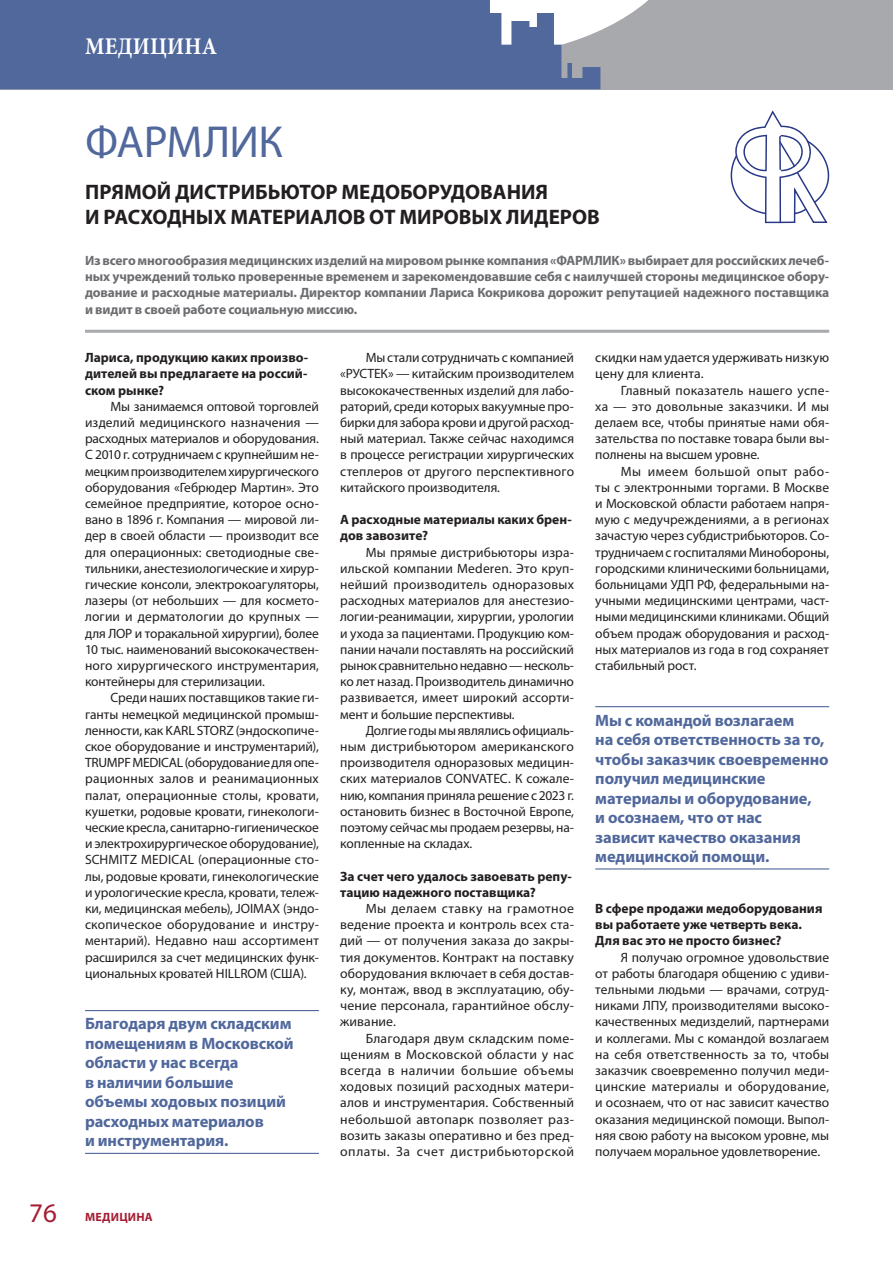
<style>
.page{position:relative;width:893px;height:1263px;background:#fff}
.page>*{position:absolute;margin:0;border:0;box-sizing:border-box;transform-origin:0 0}
.Заголовок{font:45px "Myriad Pro";letter-spacing:-.01em;color:#51689c}
.t1{font:27px "Myriad Pro";color:#a51d32}
.t2{font:700 24px "Minion Pro";letter-spacing:.01em;color:#fff;scale:.91 1}
.Подзаголовок{font:700 21px/25.2px "Myriad Pro";color:#231f20}
.врез{font:700 16.5px/19.5px "Myriad Pro";letter-spacing:-.01em;color:#51689c}
.текст{font:13.5px/16.2px "Myriad Pro";letter-spacing:-.005em;color:#231f20;text-align:justify}
.Lead{font:700 13.5px/16.2px "Myriad Pro";letter-spacing:-.01em;color:#6c6d70;text-align:justify}
.вопрос{font:700 13.5px/16.2px "Myriad Pro";color:#231f20}
.t3{font:700 12px "Myriad Pro";letter-spacing:.02em;color:#a51d32}
</style>
<div class="page">
<div style="left:0;top:0;width:893px;height:89px;background:#a8a9ad"></div>
<svg style="left:600px;top:0;width:48px;height:31px"></svg>
<svg style="left:0;top:0;width:600px;height:89px;background:#5d72a2"></svg>
<hr style="left:85px;top:330px;width:744px;height:3px;background:#a8a9ad">
<svg style="left:731px;top:110px;width:98px;height:113px"></svg>
<hr style="left:85px;top:1010px;width:234px;height:1px;background:#51689c">
<hr style="left:85px;top:1153px;width:234px;height:1px;background:#51689c">
<hr style="left:595px;top:706px;width:234px;height:1px;background:#51689c">
<hr style="left:595px;top:868px;width:234px;height:1px;background:#51689c">
<p class="t2" style="left:85px;top:29px;width:147px">МЕДИЦИНА</p>
<p class="Заголовок" style="left:85px;top:114px;width:199px">ФАРМЛИК</p>
<p class="Подзаголовок" style="left:85px;top:179px;width:516px">ПРЯМОЙ ДИСТРИБЬЮТОР МЕДОБОРУДОВАНИЯ<br>И РАСХОДНЫХ МАТЕРИАЛОВ ОТ МИРОВЫХ ЛИДЕРОВ</p>
<p class="Lead" style="left:85px;top:252px;width:746px">Из всего многообразия медицинских изделий на мировом рынке компания «ФАРМЛИК» выбирает для российских лечеб&shy;ных учреждений только проверенные временем и зарекомендовавшие себя с наилучшей стороны медицинское обору&shy;дование и расходные материалы. Директор компании Лариса Кокрикова дорожит репутацией надежного поставщика и видит в своей работе социальную миссию.</p>
<p class="вопрос" style="left:85px;top:349px;width:225px;text-align:justify">Лариса, продукцию каких произво&shy;дителей вы предлагаете на россий&shy;ском рынке?</p>
<p class="текст" style="left:85px;top:398px;width:235px;text-indent:26px">Мы занимаемся оптовой торговлей изделий медицинского назначения — расходных материалов и оборудования.<br>С 2010 г. сотрудничаем с крупнейшим не‑ мецким производителем хирургического оборудования «Гебрюдер Мартин». Это семейное предприятие, которое осно‑ вано в 1896 г. Компания — мировой ли‑ дер в своей области — производит все для операционных: светодиодные све‑ тильники, анестезиологические и хирур‑ гические консоли, электрокоагуляторы, лазеры (от небольших — для космето‑ логии и дерматологии до крупных — для ЛОР и торакальной хирургии), более 10 тыс. наименований высококачествен‑ ного хирургического инструментария, контейнеры для стерилизации.</p>
<p class="текст" style="left:85px;top:689px;width:235px;text-indent:26px">Среди наших поставщиков такие ги‑ ганты немецкой медицинской промыш‑ ленности, как KARL STORZ (эндоскопиче‑ ское оборудование и инструментарий), TRUMPF MEDICAL (оборудование для опе‑ рационных залов и реанимационных палат, операционные столы, кровати, кушетки, родовые кровати, гинекологи‑ ческие кресла, санитарно-гигиеническое и электрохирургическое оборудование), SCHMITZ MEDICAL (операционные сто‑ лы, родовые кровати, гинекологические и урологические кресла, кровати, тележ‑ ки, медицинская мебель), JOIMAX (эндо‑ скопическое оборудование и инстру‑ ментарий). Недавно наш ассортимент расширился за счет медицинских функ‑ циональных кроватей HILLROM (США).</p>
<p class="врез" style="left:85px;top:1013px;width:210px">Благодаря двум складским помещениям в Московской области у нас всегда<br>в наличии большие объемы ходовых позиций расходных материалов<br>и инструментария.</p>
<h2 class="t1" style="left:29px;top:1196px;width:29px">76</h2>
<p class="t3" style="left:85px;top:1209px;width:69px">МЕДИЦИНА</p>
<p class="текст" style="left:340px;top:349px;width:235px;text-indent:26px">Мы стали сотрудничать с компанией «РУСТЕК» — китайским производителем высококачественных изделий для лабо‑ раторий, среди которых вакуумные про‑ бирки для забора крови и другой расход‑ ный материал. Также сейчас находимся в процессе регистрации хирургических степлеров от другого перспективного китайского производителя.</p>
<p class="вопрос" style="left:340px;top:511px;width:233px">А расходные материалы каких брен&shy;дов завозите?</p>
<p class="текст" style="left:340px;top:544px;width:235px;text-indent:26px">Мы прямые дистрибьюторы изра‑ ильской компании Mederen. Это круп‑ нейший производитель одноразовых расходных материалов для анестезио‑ логии-реанимации, хирургии, урологии и ухода за пациентами. Продукцию ком‑ пании начали поставлять на российский рынок сравнительно недавно — несколь‑ ко лет назад. Производитель динамично развивается, имеет широкий ассорти‑ мент и большие перспективы.</p>
<p class="текст" style="left:340px;top:722px;width:235px;text-indent:26px">Долгие годы мы являлись официаль‑ ным дистрибьютором американского производителя одноразовых медицин‑ ских материалов CONVATEC. К сожале‑ нию, компания приняла решение с 2023 г. остановить бизнес в Восточной Европе, поэтому сейчас мы продаем резервы, на‑ копленные на складах.</p>
<p class="вопрос" style="left:340px;top:867px;width:233px">За счет чего удалось завоевать репу&shy;тацию надежного поставщика?</p>
<p class="текст" style="left:340px;top:900px;width:235px;text-indent:26px">Мы делаем ставку на грамотное ведение проекта и контроль всех ста‑ дий — от получения заказа до закры‑ тия документов. Контракт на поставку оборудования включает в себя достав‑ ку, монтаж, ввод в эксплуатацию, обу‑ чение персонала, гарантийное обслу‑ живание.</p>
<p class="текст" style="left:340px;top:1030px;width:235px;text-indent:26px">Благодаря двум складским поме‑ щениям в Московской области у нас всегда в наличии большие объемы ходовых позиций расходных матери‑ алов и инструментария. Собственный небольшой автопарк позволяет раз‑ возить заказы оперативно и без пред&shy;оплаты. За счет дистрибьюторской</p>
<p class="текст" style="left:595px;top:349px;width:235px">скидки нам удается удерживать низкую цену для клиента.</p>
<p class="текст" style="left:595px;top:382px;width:235px;text-indent:26px">Главный показатель нашего успе‑ ха — это довольные заказчики. И мы делаем все, чтобы принятые нами обя‑ зательства по поставке товара были вы‑ полнены на высшем уровне.</p>
<p class="текст" style="left:595px;top:463px;width:235px;text-indent:26px">Мы имеем большой опыт рабо‑ ты с электронными торгами. В Москве и Московской области работаем напря‑ мую с медучреждениями, а в регионах зачастую через субдистрибьюторов. Со‑ трудничаем с госпиталями Минобороны, городскими клиническими больницами, больницами УДП РФ, федеральными на‑ учными медицинскими центрами, част‑ ными медицинскими клиниками. Общий объем продаж оборудования и расход‑ ных материалов из года в год сохраняет стабильный рост.</p>
<p class="врез" style="left:595px;top:710px;width:235px">Мы с командой возлагаем<br>на себя ответственность за то, чтобы заказчик своевременно получил медицинские материалы и оборудование,<br>и осознаем, что от нас<br>зависит качество оказания медицинской помощи.</p>
<p class="вопрос" style="left:595px;top:900px;width:229px">В сфере продажи медоборудования вы работаете уже четверть века.<br>Для вас это не просто бизнес?</p>
<p class="текст" style="left:595px;top:949px;width:235px;text-indent:26px">Я получаю огромное удовольствие от работы благодаря общению с удиви‑ тельными людьми — врачами, сотруд‑ никами ЛПУ, производителями высоко‑ качественных медизделий, партнерами и коллегами. Мы с командой возлагаем на себя ответственность за то, чтобы заказчик своевременно получил меди‑ цинские материалы и оборудование, и осознаем, что от нас зависит качество оказания медицинской помощи. Выпол‑ няя свою работу на высоком уровне, мы получаем моральное удовлетворение.</p>
</div>
